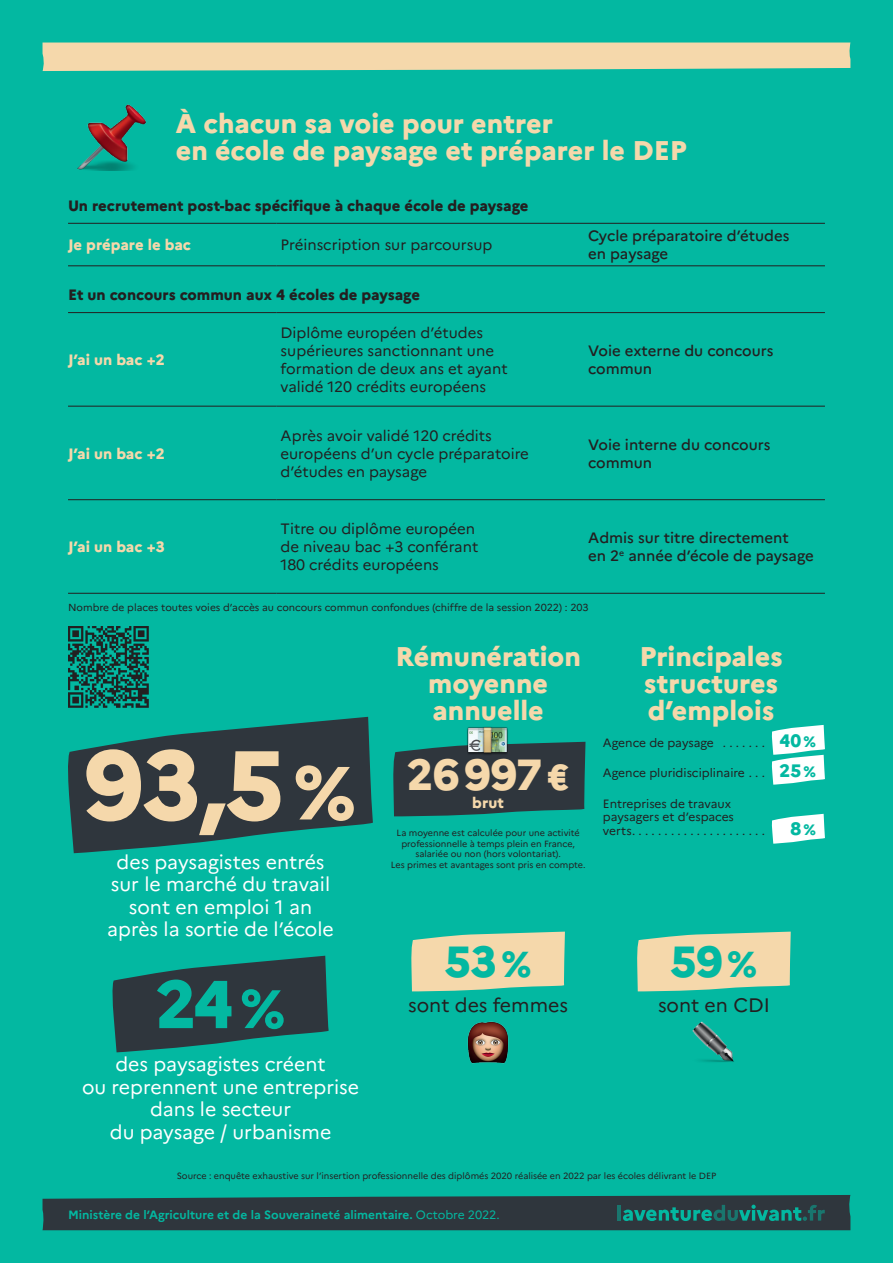
<style>
.page{position:relative;width:893px;height:1263px;background:#03b8a1}
.page>*{position:absolute;margin:0;border:0;box-sizing:border-box;transform-origin:0 0}
._3-Titre{font:800 97.5px "Marianne";color:#f5d8ab}
._3-Titre-2{font:800 67.5px "Marianne";color:#03b8a1}
._3-Titre-3{font:800 43.5px "Marianne";letter-spacing:.005em;color:#f5d8ab}
._3-Titre-4{font:800 43.5px "Marianne";color:#03b8a1}
._3-Titre-5{font:800 27px "Marianne";color:#f5d8ab}
._5-Texte{font:19.5px/22.5px "Marianne";color:#fff;text-align:center}
._5-Texte-2{font:19.5px "Marianne";color:#231f20}
._3-Titre-6{font:800 18px "Marianne";color:#03b8a1}
._5-Texte-3{font:15px/18px "Marianne";color:#231f20}
._5-Texte-4{font:500 15px/18px "Marianne";color:#231f20}
._4-Inter{font:800 15px "Marianne";color:#231f20}
._3-Titre-7{font:800 15px "Marianne";color:#f5d8ab}
._3-Titre-8{font:12px/13.5px "Marianne";color:#231f20}
._3-Titre-9{font:700 12px "Marianne";color:#03b8a1}
._5-Texte-5{font:10.2px "Marianne";color:#231f20}
._3-Titre-10{font:9px "Marianne";color:#231f20}
.s1{font-size:36px}
.s2{font-size:75px}
.s3{font-size:54px}
.s4{font-size:15px}
.s5{font-weight:400}
</style>
<div class="page">
<div style="left:43px;top:43px;width:807px;height:28px;background:#f5d8ab"></div>
<img style="left:77px;top:104px;width:69px;height:67px">
<hr style="left:68px;top:265px;width:208px;height:1px;background:#231f20">
<hr style="left:276px;top:265px;width:308px;height:1px;background:#231f20">
<hr style="left:584px;top:265px;width:241px;height:1px;background:#231f20">
<hr style="left:68px;top:223px;width:208px;height:1px;background:#231f20">
<hr style="left:276px;top:223px;width:308px;height:1px;background:#231f20">
<hr style="left:584px;top:223px;width:241px;height:1px;background:#231f20">
<hr style="left:68px;top:312px;width:208px;height:1px;background:#231f20">
<hr style="left:276px;top:312px;width:308px;height:1px;background:#231f20">
<hr style="left:584px;top:312px;width:241px;height:1px;background:#231f20">
<hr style="left:68px;top:406px;width:208px;height:1px;background:#231f20">
<hr style="left:276px;top:406px;width:308px;height:1px;background:#231f20">
<hr style="left:584px;top:406px;width:241px;height:1px;background:#231f20">
<hr style="left:68px;top:499px;width:208px;height:1px;background:#231f20">
<hr style="left:276px;top:499px;width:308px;height:1px;background:#231f20">
<hr style="left:584px;top:499px;width:241px;height:1px;background:#231f20">
<hr style="left:68px;top:593px;width:208px;height:1px;background:#231f20">
<hr style="left:276px;top:593px;width:308px;height:1px;background:#231f20">
<hr style="left:584px;top:593px;width:241px;height:1px;background:#231f20">
<svg style="left:68px;top:717px;width:305px;height:136px"></svg>
<svg style="left:43px;top:1195px;width:807px;height:35px;background:#2a4146"></svg>
<svg style="left:393px;top:742px;width:192px;height:74px;background:#2b4045"></svg>
<img style="left:466px;top:726px;width:43px;height:35px">
<svg style="left:771px;top:725px;width:54px;height:60px"></svg>
<svg style="left:771px;top:814px;width:54px;height:30px"></svg>
<svg style="left:112px;top:956px;width:217px;height:96px"></svg>
<img style="left:68px;top:626px;width:81px;height:81px">
<svg style="left:411px;top:932px;width:154px;height:59px;background:#dfd5aa"></svg>
<svg style="left:637px;top:932px;width:154px;height:59px;background:#dfd5aa"></svg>
<img style="left:467px;top:1021px;width:42px;height:43px">
<img style="left:693px;top:1021px;width:41px;height:41px">
<p class="_3-Titre-5" style="left:176px;top:107px;width:379px">À chacun sa voie pour entrer</p>
<p class="_3-Titre-5" style="left:176px;top:134px;width:513px">en école de paysage et préparer le DEP</p>
<p class="_4-Inter" style="left:68px;top:196px;width:462px">Un recrutement post-bac spécifique à chaque école de paysage</p>
<p class="_3-Titre-7" style="left:68px;top:236px;width:125px">Je prépare le bac</p>
<p class="_5-Texte-3" style="left:281px;top:236px;width:213px">Préinscription sur parcoursup</p>
<p class="_5-Texte-4" style="left:588px;top:227px;width:203px">Cycle préparatoire d’études en paysage</p>
<p class="_4-Inter" style="left:68px;top:285px;width:353px">Et un concours commun aux 4 écoles de paysage</p>
<p class="_3-Titre-7" style="left:68px;top:350px;width:98px">J’ai un bac +2</p>
<p class="_3-Titre-7" style="left:68px;top:444px;width:98px">J’ai un bac +2</p>
<p class="_3-Titre-7" style="left:68px;top:538px;width:98px">J’ai un bac +3</p>
<p class="_5-Texte-3" style="left:281px;top:324px;width:228px">Diplôme européen d’études supérieures sanctionnant une formation de deux ans et ayant validé 120 crédits européens</p>
<p class="_5-Texte-4" style="left:588px;top:342px;width:187px">Voie externe du concours commun</p>
<p class="_5-Texte-3" style="left:281px;top:426px;width:250px">Après avoir validé 120 crédits européens d’un cycle préparatoire d’études en paysage</p>
<p class="_5-Texte-4" style="left:588px;top:435px;width:184px">Voie interne du concours commun</p>
<p class="_5-Texte-3" style="left:281px;top:520px;width:199px">Titre ou diplôme européen de niveau bac +3 conférant<br>180 crédits européens</p>
<p class="_5-Texte-4" style="left:588px;top:529px;width:227px">Admis sur titre directement<br>en 2<sup>e</sup> année d’école de paysage</p>
<p class="_5-Texte-5" style="left:68px;top:601px;width:522px">Nombre de places toutes voies d’accès au concours commun confondues (chiffre de la session 2022) : 203</p>
<p class="_3-Titre-5" style="left:395px;top:640px;width:187px">Rémunération</p>
<p class="_3-Titre-5" style="left:428px;top:667px;width:122px">moyenne</p>
<p class="_3-Titre-5" style="left:432px;top:694px;width:113px">annuelle</p>
<p class="_3-Titre-3" style="left:407px;top:748px;width:163px">26997<span class="s1">€</span></p>
<p class="_3-Titre-7" style="left:472px;top:793px;width:33px">brut</p>
<p class="_3-Titre-10" style="left:397px;top:828px;width:185px">La moyenne est calculée pour une activité</p>
<p class="_3-Titre-10" style="left:401px;top:838px;width:175px">professionnelle à temps plein en France,</p>
<p class="_3-Titre-10" style="left:415px;top:849px;width:147px">salariée ou non (hors volontariat).</p>
<p class="_3-Titre-10" style="left:391px;top:859px;width:196px">Les primes et avantages sont pris en compte.</p>
<p class="_3-Titre" style="left:85px;top:725px;width:272px">93,5<span class="s2">%</span></p>
<p class="_5-Texte" style="left:117px;top:850px;width:210px">des paysagistes entrés</p>
<p class="_5-Texte" style="left:111px;top:873px;width:221px">sur le marché du travail</p>
<p class="_5-Texte" style="left:129px;top:895px;width:185px">sont en emploi 1 an</p>
<p class="_5-Texte" style="left:107px;top:918px;width:228px">après la sortie de l’école</p>
<p class="_3-Titre-2" style="left:156px;top:963px;width:131px">24<span class="s3">%</span></p>
<p class="_5-Texte" style="left:115px;top:1053px;width:212px">des paysagistes créent</p>
<p class="_5-Texte" style="left:82px;top:1075px;width:278px">ou reprennent une entreprise dans le secteur</p>
<p class="_5-Texte" style="left:110px;top:1120px;width:223px">du paysage / urbanisme</p>
<p class="_3-Titre-4" style="left:445px;top:935px;width:88px">53<span class="s1">%</span></p>
<p class="_5-Texte-2" style="left:408px;top:993px;width:161px">sont des femmes</p>
<p class="_3-Titre-5" style="left:639px;top:640px;width:145px">Principales</p>
<p class="_3-Titre-5" style="left:644px;top:667px;width:136px">structures</p>
<p class="_3-Titre-5" style="left:648px;top:694px;width:128px">d’emplois</p>
<p class="_3-Titre-8" style="left:603px;top:736px;width:119px">Agence de paysage ........</p>
<p class="_3-Titre-6" style="left:779px;top:729px;width:38px">40<span class="s4">%</span></p>
<p class="_3-Titre-8" style="left:603px;top:766px;width:146px">Agence pluridisciplinaire ....</p>
<p class="_3-Titre-6" style="left:780px;top:760px;width:38px">25<span class="s4">%</span></p>
<p class="_3-Titre-8" style="left:603px;top:797px;width:132px">Entreprises de travaux paysagers et d’espaces verts .....................</p>
<p class="_3-Titre-6" style="left:790px;top:817px;width:27px">8<span class="s4">%</span></p>
<p class="_3-Titre-4" style="left:671px;top:935px;width:88px">59<span class="s1">%</span></p>
<p class="_5-Texte-2" style="left:658px;top:993px;width:113px">sont en CDI</p>
<p class="_3-Titre-10" style="left:177px;top:1170px;width:541px">Source : enquête exhaustive sur l’insertion professionnelle des diplômés 2020 réalisée en 2022 par les écoles délivrant le DEP</p>
<p class="_3-Titre-9" style="left:68px;top:1207px;width:433px">Ministère de l’Agriculture et de la Souveraineté alimentaire. <span class="s5">Octobre 2022.</span></p>
</div>
